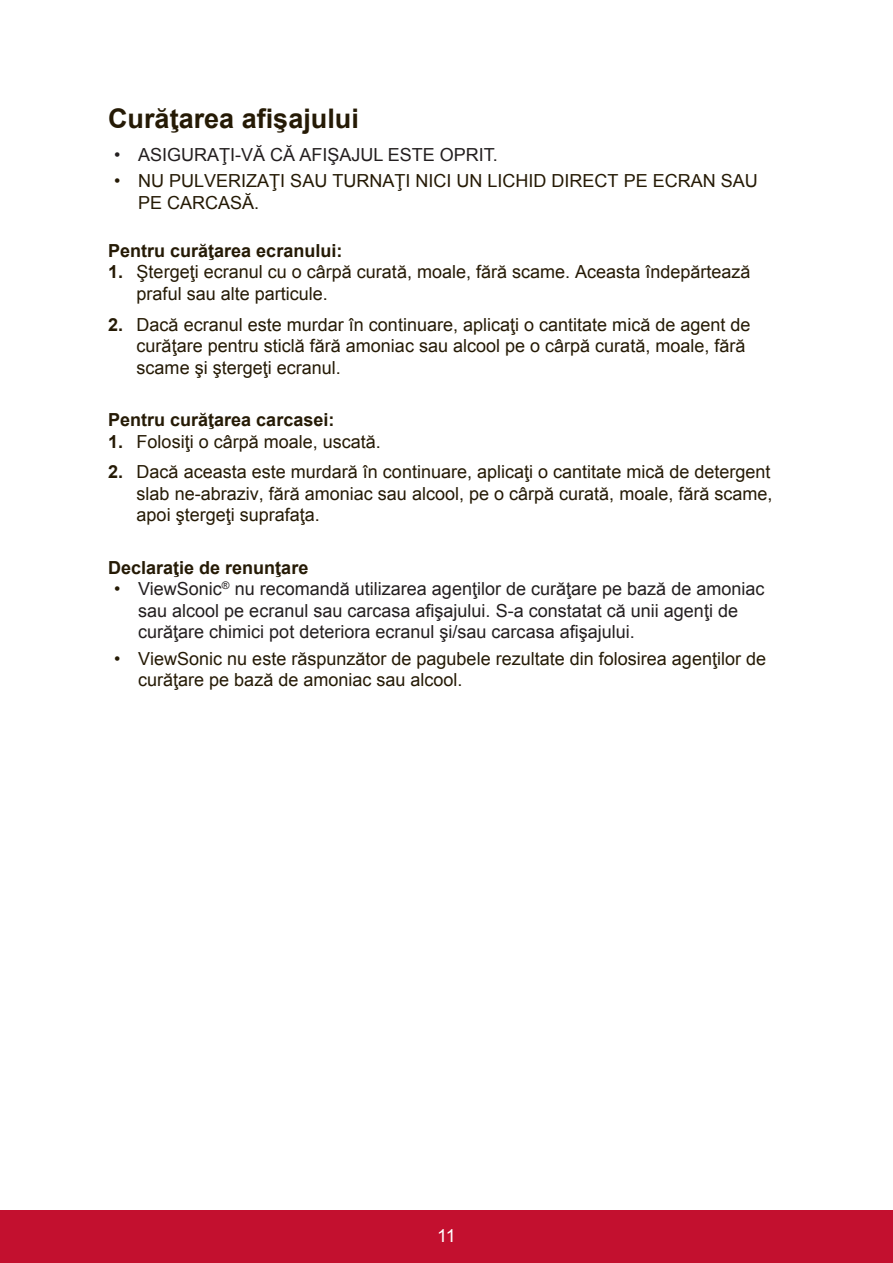
<style>
.page{position:relative;width:893px;height:1263px;background:#fff}
.page>*{position:absolute;margin:0;border:0;box-sizing:border-box;transform-origin:0 0}
.t1{font:700 27px "Arial";color:#251a05}
.t2{font:18px/21.6px "Arial";color:#251a05}
.t3{font:18px/21.6px "Arial";color:#231f20}
.t4{font:700 18px "Arial";color:#251a05}
.t5{font:18px "Arial";color:#fff}
.s1{font-weight:700}
.s2{color:#251a05}
</style>
<div class="page">
<div style="left:0;top:1210px;width:892px;height:53px;background:#c3102f"></div>
<h1 class="t1" style="left:108px;top:100px;width:252px">Curăţarea afişajului</h1>
<p class="t3" style="left:114px;top:144px;width:385px">• ASIGURAŢI-VĂ CĂ AFIŞAJUL ESTE OPRIT.</p>
<p class="t2" style="left:138px;top:170px;width:621px;text-indent:-24px">• NU PULVERIZAŢI SAU TURNAŢI NICI UN LICHID DIRECT PE ECRAN SAU<br>PE CARCASĂ.</p>
<p class="t4" style="left:108px;top:238px;width:236px">Pentru curăţarea ecranului:</p>
<p class="t2" style="left:136px;top:261px;width:615px;text-indent:-28px"><span class="s1">1.</span> Ştergeţi ecranul cu o cârpă curată, moale, fără scame. Aceasta îndepărtează praful sau alte particule.</p>
<p class="t2" style="left:136px;top:314px;width:615px;text-indent:-28px"><span class="s1">2.</span> Dacă ecranul este murdar în continuare, aplicaţi o cantitate mică de agent de curăţare pentru sticlă fără amoniac sau alcool pe o cârpă curată, moale, fără scame şi ştergeţi ecranul.</p>
<p class="t4" style="left:108px;top:408px;width:228px">Pentru curăţarea carcasei:</p>
<p class="t2" style="left:108px;top:431px;width:274px"><span class="s1">1.</span> Folosiţi o cârpă moale, uscată.</p>
<p class="t2" style="left:136px;top:461px;width:637px;text-align:justify;text-indent:-28px"><span class="s1">2.</span> Dacă aceasta este murdară în continuare, aplicaţi o cantitate mică de detergent slab ne-abraziv, fără amoniac sau alcool, pe o cârpă curată, moale, fără scame, apoi ştergeţi suprafaţa.</p>
<p class="t4" style="left:108px;top:555px;width:202px">Declaraţie de renunţare</p>
<p class="t3" style="left:138px;top:578px;width:627px;text-indent:-24px"><span class="s2">•</span> ViewSonic<sup>®</sup> nu recomandă utilizarea agenţilor de curăţare pe bază de amoniac sau alcool pe ecranul sau carcasa afişajului. S-a constatat că unii agenţi de curăţare chimici pot deteriora ecranul şi/sau carcasa afişajului.</p>
<p class="t2" style="left:138px;top:647px;width:629px;text-indent:-24px">• ViewSonic nu este răspunzător de pagubele rezultate din folosirea agenţilor de curăţare pe bază de amoniac sau alcool.</p>
<p class="t5" style="left:437px;top:1223px;width:20px">11</p>
</div>
